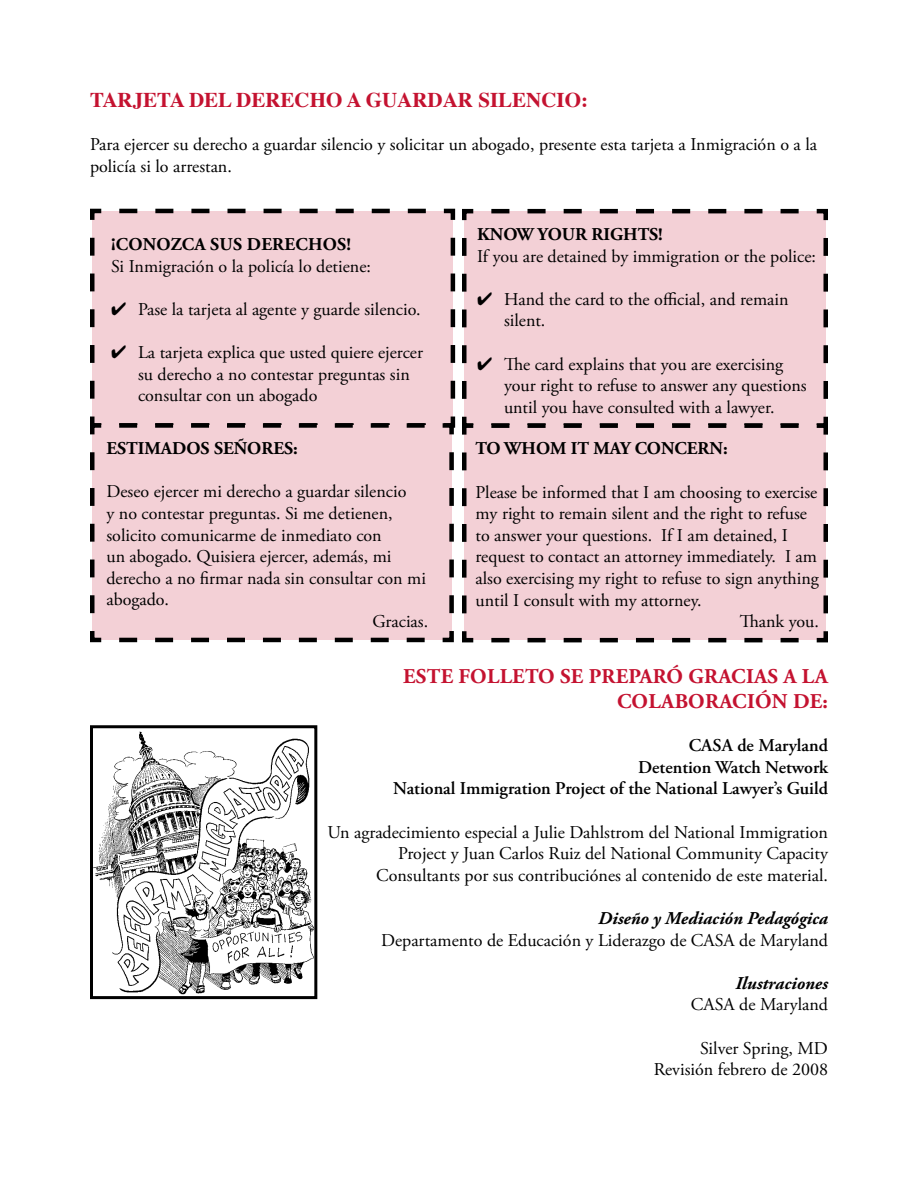
<style>
.page{position:relative;width:918px;height:1188px;background:#fff}
.page>*{position:absolute;margin:0;border:0;box-sizing:border-box;transform-origin:0 0}
.t1{font:700 21px "Adobe Garamond Pro";color:#c41230}
.t2{font:700 21px "Times";color:#c41230}
.t3{font:18px/21.6px "Adobe Garamond Pro";color:#000}
.t4{font:600 18px/21.6px "Adobe Garamond Pro";color:#000;text-align:right}
.t5{font:700 18px "Adobe Garamond Pro";color:#000}
.t6{font:italic 700 18px "Adobe Garamond Pro";color:#000}
</style>
<div class="page">
<img style="left:94px;top:731px;width:219px;height:264px">
<div style="left:90px;top:725px;width:227px;height:274px;border:3px solid #000"></div>
<div style="left:90px;top:208px;width:366px;height:213px;background:#f3d0d6"></div>
<div style="left:90px;top:421px;width:366px;height:222px;background:#f3d0d6"></div>
<div style="left:462px;top:208px;width:366px;height:213px;background:#f3d0d6"></div>
<div style="left:462px;top:421px;width:366px;height:222px;background:#f3d0d6"></div>
<svg style="left:112px;top:302px;width:14px;height:13px"></svg>
<svg style="left:112px;top:345px;width:14px;height:13px"></svg>
<svg style="left:478px;top:292px;width:14px;height:13px"></svg>
<svg style="left:478px;top:357px;width:14px;height:13px"></svg>
<p class="t2" style="left:90px;top:80px;width:68px">TARJETA</p>
<p class="t2" style="left:189px;top:80px;width:16px">DEL</p>
<p class="t2" style="left:236px;top:80px;width:17px">DERECHO</p>
<p class="t2" style="left:347px;top:80px;width:36px">AGUARDAR</p>
<p class="t2" style="left:478px;top:80px;width:14px">SILENCIO</p>
<p class="t2" style="left:581px;top:80px;width:8px">:</p>
<p class="t3" style="left:90px;top:135px;width:729px">Para ejercer su derecho a guardar silencio y solicitar un abogado, presente esta tarjeta a Inmigración o a la policía si lo arrestan.</p>
<p class="t5" style="left:111px;top:234px;width:32px">¡CONO</p>
<p class="t5" style="left:171px;top:234px;width:51px">ZCA SUS</p>
<p class="t5" style="left:247px;top:234px;width:14px">DERECHOS</p>
<p class="t5" style="left:346px;top:234px;width:6px">!</p>
<p class="t3" style="left:111px;top:256px;width:261px">Si Inmigración o la policía lo detiene:</p>
<p class="t3" style="left:138px;top:299px;width:284px">Pase la tarjeta al agente y guarde silencio.</p>
<p class="t3" style="left:138px;top:342px;width:287px">La tarjeta explica que usted quiere ejercer su derecho a no contestar preguntas sin consultar con un abogado</p>
<p class="t5" style="left:106px;top:438px;width:193px">ESTIMADOS SEÑORES:</p>
<p class="t3" style="left:106px;top:482px;width:301px">Deseo ejercer mi derecho a guardar silencio</p>
<p class="t3" style="left:106px;top:503px;width:288px">y no contestar preguntas. Si me detienen,</p>
<p class="t3" style="left:106px;top:525px;width:277px">solicito comunicarme de inmediato con</p>
<p class="t3" style="left:106px;top:546px;width:286px">un abogado. Quisiera ejercer, además, mi</p>
<p class="t3" style="left:106px;top:568px;width:321px">derecho a no firmar nada sin consultar con mi</p>
<p class="t3" style="left:106px;top:590px;width:64px">abogado.</p>
<p class="t3" style="left:373px;top:611px;width:57px">Gracias.</p>
<p class="t5" style="left:477px;top:224px;width:187px">KNOW YOUR RIGHTS!</p>
<p class="t3" style="left:477px;top:246px;width:340px">If you are detained by immigration or the police:</p>
<p class="t3" style="left:504px;top:289px;width:286px">Hand the card to the official, and remain silent.</p>
<p class="t3" style="left:504px;top:354px;width:304px">The card explains that you are exercising your right to refuse to answer any questions until you have consulted with a lawyer.</p>
<p class="t5" style="left:476px;top:438px;width:254px">TO WHOM IT MAY CONCERN:</p>
<p class="t3" style="left:476px;top:482px;width:343px">Please be informed that I am choosing to exercise</p>
<p class="t3" style="left:476px;top:503px;width:333px">my right to remain silent and the right to refuse</p>
<p class="t3" style="left:476px;top:525px;width:314px">to answer your questions. If I am detained, I</p>
<p class="t3" style="left:476px;top:547px;width:343px">request to contact an attorney immediately. I am</p>
<p class="t3" style="left:476px;top:568px;width:345px">also exercising my right to refuse to sign anything</p>
<p class="t3" style="left:476px;top:590px;width:228px">until I consult with my attorney.</p>
<p class="t3" style="left:740px;top:611px;width:81px">Thank you.</p>
<p class="t1" style="left:403px;top:664px;width:26px">ESTE</p>
<p class="t1" style="left:458px;top:664px;width:27px">FOLLETO</p>
<p class="t1" style="left:560px;top:664px;width:43px">SE PREPARÓ</p>
<p class="t1" style="left:688px;top:664px;width:14px">GRACIAS</p>
<p class="t1" style="left:783px;top:664px;width:33px">A LA</p>
<p class="t1" style="left:617px;top:689px;width:16px">COLABORACIÓN</p>
<p class="t1" style="left:793px;top:689px;width:37px">DE :</p>
<p class="t4" style="left:393px;top:735px;width:436px">CASA de Maryland<br>Detention Watch Network<br>National Immigration Project of the National Lawyer’s Guild</p>
<p class="t3" style="left:327px;top:822px;width:502px;text-align:right">Un agradecimiento especial a Julie Dahlstrom del National Immigration<br>Project y Juan Carlos Ruiz del National Community Capacity<br>Consultants por sus contribuciónes al contenido de este material.</p>
<p class="t6" style="left:598px;top:908px;width:231px">Diseño y Mediación Pedagógica</p>
<p class="t3" style="left:381px;top:930px;width:448px">Departamento de Educación y Liderazgo de CASA de Maryland</p>
<p class="t6" style="left:736px;top:973px;width:94px">Ilustraciones</p>
<p class="t3" style="left:691px;top:994px;width:139px">CASA de Maryland</p>
<p class="t3" style="left:654px;top:1038px;width:176px;text-align:right">Silver Spring, MD<br>Revisión febrero de 2008</p>
</div>
